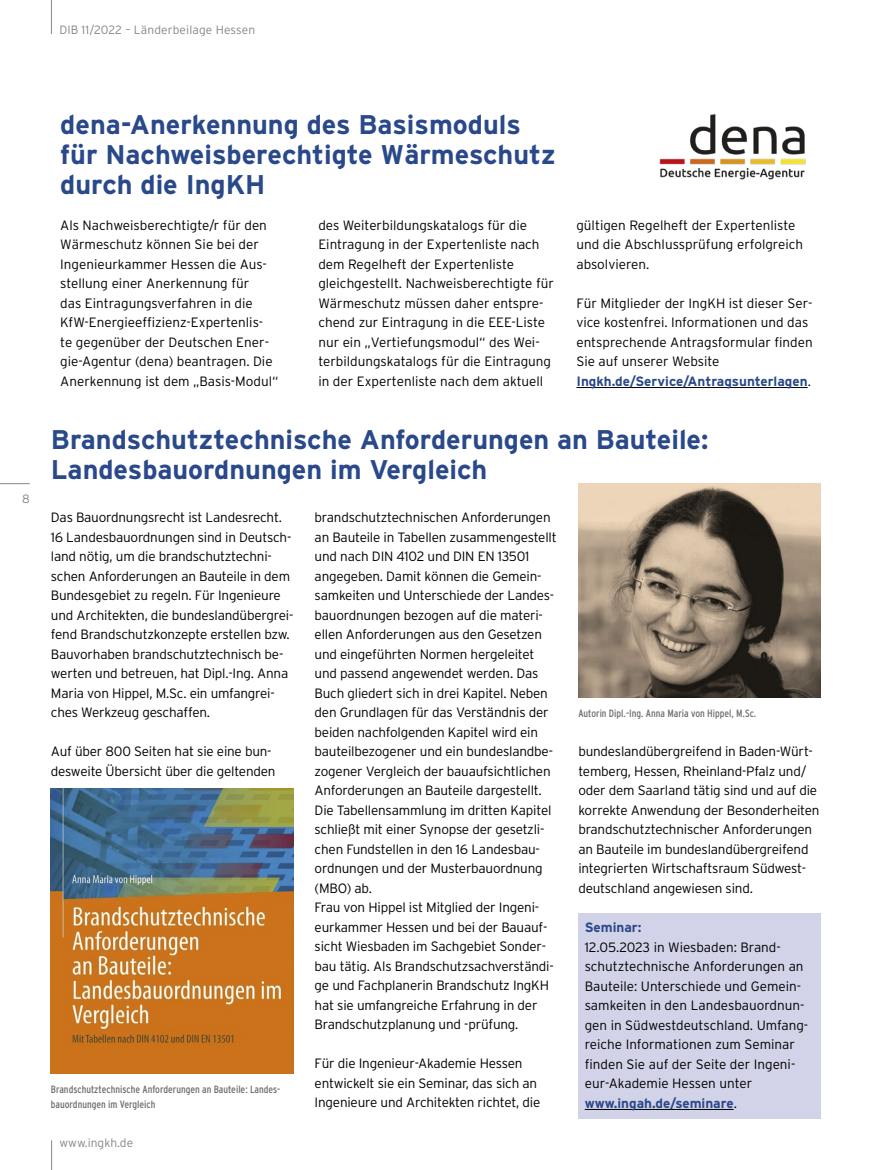
<style>
.page{position:relative;width:872px;height:1170px;background:#fff}
.page>*{position:absolute;margin:0;border:0;box-sizing:border-box;transform-origin:0 0}
.t1{font:700 27px/30px "Interstate";color:#2a498a}
.t2{font:300 13.5px/19.5px "Interstate";letter-spacing:-.015em;color:#000}
.t3{font:700 13.5px "Interstate";color:#2a498a}
.t4{font:300 12px "Interstate";letter-spacing:.01em;color:#868686}
.t5{font:condensed 10.5px/14.2px "Interstate";color:#6f6f6e}
.s1{font-weight:700;color:#2a498a}
</style>
<div class="page">
<hr style="left:0;top:483px;width:30px;height:1px;background:#868686">
<svg style="left:51px;top:1140px;width:1px;height:29px"></svg>
<hr style="left:51px;top:0;width:1px;height:34px;background:#868686">
<div style="left:578px;top:913px;width:243px;height:30px;background:#d2d3e8"></div>
<div style="left:578px;top:933px;width:243px;height:185px;background:#d2d3e8"></div>
<hr style="left:585px;top:1109px;width:148px;height:1px;background:#000">
<img style="left:578px;top:483px;width:243px;height:215px">
<img style="left:51px;top:788px;width:242px;height:285px">
<hr style="left:576px;top:387px;width:231px;height:1px;background:#000">
<img style="left:659px;top:114px;width:147px;height:66px">
<p class="t4" style="left:59px;top:23px;width:197px">DIB 11/2022 – Länderbeilage Hessen</p>
<p class="t4" style="left:22px;top:492px;width:9px">8</p>
<h1 class="t1" style="left:60px;top:109px;width:497px">dena-Anerkennung des Basismoduls für Nachweisberechtigte Wärmeschutz durch die IngKH</h1>
<p class="t2" style="left:60px;top:215px;width:220px">Als Nachweisberechtigte/r für den Wärmeschutz können Sie bei der Ingenieurkammer Hessen die Aus&shy;stellung einer Anerkennung für<br>das Eintragungsverfahren in die KfW-Energieeffizienz-Expertenlis-<br>te gegenüber der Deutschen Ener&shy;gie-Agentur (dena) beantragen. Die Anerkennung ist dem „Basis-Modul“</p>
<p class="t2" style="left:318px;top:215px;width:237px">des Weiterbildungskatalogs für die Eintragung in der Expertenliste nach dem Regelheft der Expertenliste gleichgestellt. Nachweisberechtigte für Wärmeschutz müssen daher entspre&shy;chend zur Eintragung in die EEE-Liste nur ein „Vertiefungsmodul“ des Wei&shy;terbildungskatalogs für die Eintragung in der Expertenliste nach dem aktuell</p>
<p class="t2" style="left:576px;top:215px;width:228px">gültigen Regelheft der Expertenliste und die Abschlussprüfung erfolgreich absolvieren.</p>
<p class="t2" style="left:576px;top:293px;width:238px">Für Mitglieder der IngKH ist dieser Ser&shy;vice kostenfrei. Informationen und das entsprechende Antragsformular finden Sie auf unserer Website <span class="s1">Ingkh.de/Service/Antragsunterlagen</span>.</p>
<h1 class="t1" style="left:51px;top:424px;width:659px">Brandschutztechnische Anforderungen an Bauteile:<br>Landesbauordnungen im Vergleich</h1>
<p class="t2" style="left:51px;top:507px;width:244px">Das Bauordnungsrecht ist Landesrecht.<br>16 Landesbauordnungen sind in Deutsch&shy;land nötig, um die brandschutztechni&shy;schen Anforderungen an Bauteile in dem Bundesgebiet zu regeln. Für Ingenieure und Architekten, die bundeslandübergrei&shy;fend Brandschutzkonzepte erstellen bzw.<br>Bauvorhaben brandschutztechnisch be&shy;werten und betreuen, hat Dipl.-Ing. Anna Maria von Hippel, M.Sc. ein umfangrei&shy;ches Werkzeug geschaffen.</p>
<p class="t2" style="left:51px;top:741px;width:226px">Auf über 800 Seiten hat sie eine bun&shy;desweite Übersicht über die geltenden</p>
<p class="t2" style="left:315px;top:507px;width:244px">brandschutztechnischen Anforderungen an Bauteile in Tabellen zusammengestellt und nach DIN 4102 und DIN EN 13501 angegeben. Damit können die Gemein&shy;samkeiten und Unterschiede der Landes&shy;bauordnungen bezogen auf die materi&shy;ellen Anforderungen aus den Gesetzen und eingeführten Normen hergeleitet und passend angewendet werden. Das Buch gliedert sich in drei Kapitel. Neben den Grundlagen für das Verständnis der beiden nachfolgenden Kapitel wird ein bauteilbezogener und ein bundeslandbe&shy;zogener Vergleich der bauaufsichtlichen Anforderungen an Bauteile dargestellt.<br>Die Tabellensammlung im dritten Kapitel schließt mit einer Synopse der gesetzli&shy;chen Fundstellen in den 16 Landesbau&shy;ordnungen und der Musterbauordnung (MBO) ab.<br>Frau von Hippel ist Mitglied der Ingeni&shy;eurkammer Hessen und bei der Bauauf&shy;sicht Wiesbaden im Sachgebiet Sonder&shy;bau tätig. Als Brandschutzsachverständi&shy;ge und Fachplanerin Brandschutz IngKH hat sie umfangreiche Erfahrung in der Brandschutzplanung und -prüfung.</p>
<p class="t2" style="left:315px;top:1053px;width:227px">Für die Ingenieur-Akademie Hessen entwickelt sie ein Seminar, das sich an<br>Ingenieure und Architekten richtet, die</p>
<p class="t5" style="left:578px;top:706px;width:179px">Autorin Dipl.-Ing. Anna Maria von Hippel, M.Sc.</p>
<p class="t2" style="left:578px;top:741px;width:243px">bundeslandübergreifend in Baden-Würt&shy;temberg, Hessen, Rheinland-Pfalz und/ oder dem Saarland tätig sind und auf die korrekte Anwendung der Besonderheiten brandschutztechnischer Anforderungen an Bauteile im bundeslandübergreifend integrierten Wirtschaftsraum Südwest&shy;deutschland angewiesen sind.</p>
<p class="t3" style="left:585px;top:919px;width:58px">Seminar:</p>
<p class="t2" style="left:585px;top:936px;width:225px">12.05.2023 in Wiesbaden: Brand&shy;schutztechnische Anforderungen an Bauteile: Unterschiede und Gemein&shy;samkeiten in den Landesbauordnun&shy;gen in Südwestdeutschland. Umfang&shy;reiche Informationen zum Seminar finden Sie auf der Seite der Ingeni&shy;eur-Akademie Hessen unter <span class="s1">www.ingah.de/seminare</span>.</p>
<p class="t5" style="left:51px;top:1082px;width:231px">Brandschutztechnische Anforderungen an Bauteile: Landes&shy;bauordnungen im Vergleich</p>
<p class="t4" style="left:60px;top:1135px;width:75px">www.ingkh.de</p>
</div>
